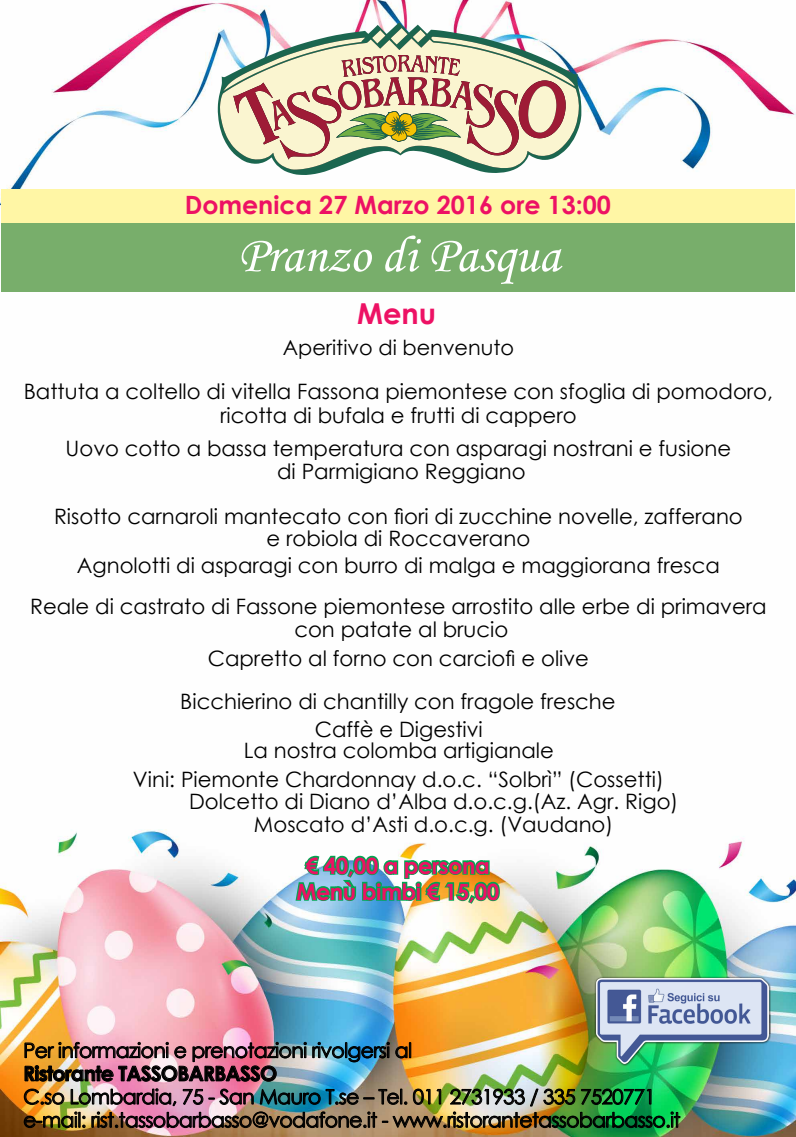
<style>
.page{position:relative;width:796px;height:1137px;background:#fff}
.page>*{position:absolute;margin:0;border:0;box-sizing:border-box;transform-origin:0 0}
.t1{font:51.6px "Monotype Corsiva";color:#fff}
.t2{font:700 28.8px "Century Gothic";color:#ed1164}
.t3{font:700 25.2px "Century Gothic";color:#ed1164}
.t4{font:700 22.4px/26px "Century Gothic";letter-spacing:-.02em;color:#ed1164;text-align:center}
.t5{font:21.2px/22.4px "Century Gothic";color:#000;text-align:center}
.t6{font:20.8px "Century Gothic";color:#000}
.t7{font:20.4px/23.2px "Century Gothic";letter-spacing:-.03em;color:#000}
.t8{font:700 20.4px "Century Gothic";letter-spacing:-.03em;color:#000}
</style>
<div class="page">
<img style="left:0;top:0;width:796px;height:1136px">
<svg style="left:218px;top:22px;width:363px;height:153px"></svg>
<svg style="left:220px;top:38px;width:359px;height:132px"></svg>
<svg style="left:391px;top:28px;width:17px;height:17px"></svg>
<svg style="left:372px;top:30px;width:13px;height:13px"></svg>
<svg style="left:413px;top:30px;width:13px;height:12px"></svg>
<svg style="left:224px;top:37px;width:351px;height:122px;background:#ccbea5"></svg>
<div style="left:1px;top:189px;width:794px;height:35px;background:#fff6a5"></div>
<div style="left:1px;top:224px;width:794px;height:68px;background:#78ae6b"></div>
<img style="left:594px;top:975px;width:177px;height:89px">
<img style="left:25px;top:1041px;width:386px;height:40px">
<img style="left:24px;top:1087px;width:656px;height:40px">
<img style="left:294px;top:853px;width:208px;height:52px">
<p class="t3" style="left:185px;top:186px;width:428px">Domenica 27 Marzo 2016 ore 13:00</p>
<h1 class="t1" style="left:238px;top:224px;width:323px">Pranzo di Pasqua</h1>
<h2 class="t2" style="left:357px;top:292px;width:80px">Menu</h2>
<p class="t6" style="left:283px;top:333px;width:233px">Aperitivo di benvenuto</p>
<p class="t5" style="left:24px;top:379px;width:751px;line-height:23.6px">Battuta a coltello di vitella Fassona piemontese con sfoglia di pomodoro, ricotta di bufala e frutti di cappero</p>
<p class="t5" style="left:66px;top:437px;width:667px">Uovo cotto a bassa temperatura con asparagi nostrani e fusione di Parmigiano Reggiano</p>
<p class="t5" style="left:54px;top:504px;width:690px">Risotto carnaroli mantecato con fiori di zucchine novelle, zafferano e robiola di Roccaverano</p>
<p class="t5" style="left:30px;top:543px;width:738px;line-height:41.7px">Agnolotti di asparagi con burro di malga e maggiorana fresca<br>Reale di castrato di Fassone piemontese arrostito alle erbe di primavera</p>
<p class="t5" style="left:208px;top:614px;width:383px;line-height:29.2px">con patate al brucio<br>Capretto al forno con carciofi e olive</p>
<p class="t5" style="left:180px;top:686px;width:437px;line-height:28.4px">Bicchierino di chantilly con fragole fresche<br>Caffè e Digestivi</p>
<p class="t5" style="left:244px;top:738px;width:312px">La nostra colomba artigianale</p>
<p class="t5" style="left:133px;top:767px;width:532px">Vini: Piemonte Chardonnay d.o.c. “Solbrì” (Cossetti)</p>
<p class="t5" style="left:189px;top:789px;width:491px">Dolcetto di Diano d’Alba d.o.c.g.(Az. Agr. Rigo)</p>
<p class="t5" style="left:254px;top:812px;width:361px">Moscato d’Asti d.o.c.g. (Vaudano)</p>
<p class="t4" style="left:296px;top:851px;width:204px">€ 40,00 a persona<br>Menù bimbi € 15,00</p>
<p class="t7" style="left:23px;top:1038px;width:390px">Per informazioni e prenotazioni rivolgersi al</p>
<p class="t8" style="left:23px;top:1057px;width:255px">Ristorante TASSOBARBASSO</p>
<p class="t7" style="left:23px;top:1084px;width:659px">C.so Lombardia, 75 - San Mauro T.se – Tel. 011 2731933 / 335 7520771 e-mail: rist.tassobarbasso@vodafone.it - www.ristorantetassobarbasso.it</p>
</div>
